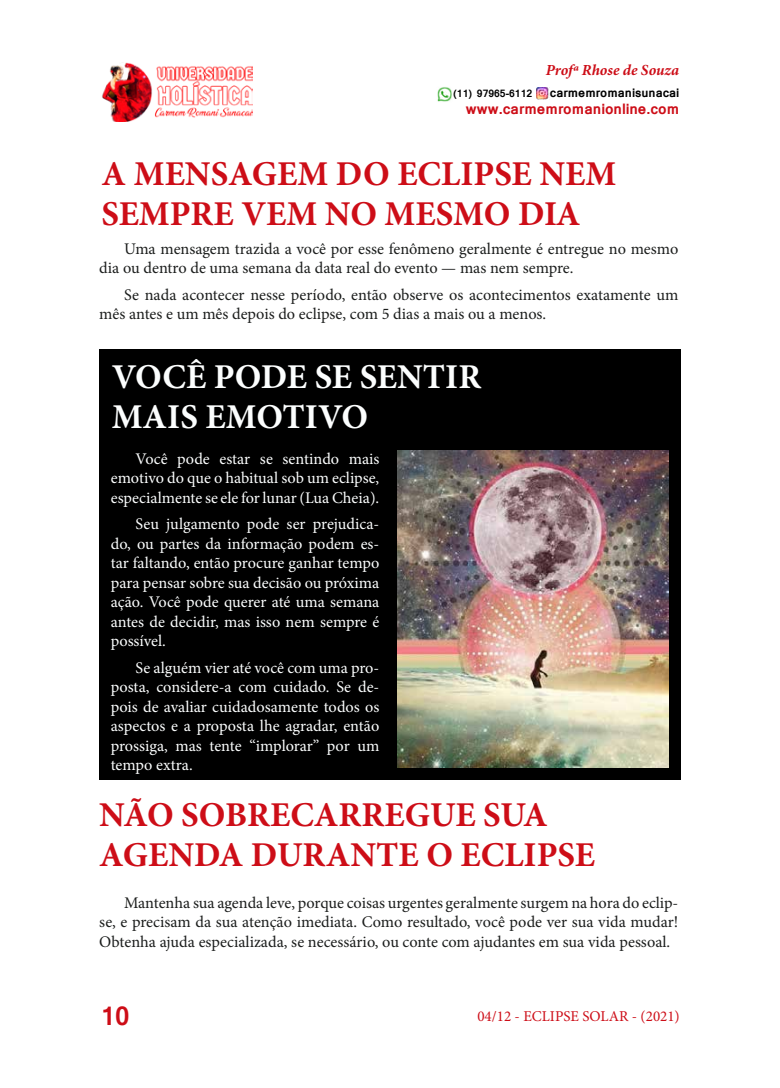
<style>
.page{position:relative;width:780px;height:1088px;background:#fff}
.page>*{position:absolute;margin:0;border:0;box-sizing:border-box;transform-origin:0 0}
.t1{font:700 34.88px/40px "Minion Pro";color:#cd0d17}
.t2{font:700 34.88px/40px "Minion Pro";color:#fcfefe}
.t3{font:700 25px "Mangal";color:#cd0d17}
.t4{font:16.25px/19.5px "Minion Pro";color:#fcfefe;text-align:justify}
.t5{font:16.25px/19.5px "Minion Pro";color:#1b1d1c}
.t6{font:italic 700 15.38px "Minion Pro";color:#cd0d17}
.t7{font:15px "Minion Pro";color:#cd0d17}
.t8{font:700 14.25px "Mangal";color:#cd0d17}
.t9{font:700 11.88px "Mangal";color:#000}
.t10{font:700 10px "Mangal";color:#000}
</style>
<div class="page">
<img style="left:102px;top:63px;width:150px;height:58px">
<img style="left:437px;top:87px;width:15px;height:15px">
<svg style="left:536px;top:88px;width:13px;height:11px"></svg>
<div style="left:100px;top:350px;width:581px;height:430px;background:#000"></div>
<img style="left:397px;top:451px;width:271px;height:316px">
<p class="t6" style="left:545px;top:59px;width:135px">Profª Rhose de Souza</p>
<p class="t10" style="left:453px;top:84px;width:80px">(11) 97965-6112</p>
<p class="t9" style="left:550px;top:82px;width:131px">carmemromanisunacai</p>
<p class="t8" style="left:466px;top:96px;width:215px">www.carmemromanionline.com</p>
<h1 class="t1" style="left:102px;top:153px;width:516px">A MENSAGEM DO ECLIPSE NEM<br>SEMPRE VEM NO MESMO DIA</h1>
<p class="t5" style="left:99px;top:239px;width:580px;text-indent:25px">Uma mensagem trazida a você por esse fenômeno geralmente é entregue no mesmo dia ou dentro de uma semana da data real do evento — mas nem sempre.</p>
<p class="t5" style="left:99px;top:285px;width:580px;text-indent:25px">Se nada acontecer nesse período, então observe os acontecimentos exatamente um mês antes e um mês depois do eclipse, com 5 dias a mais ou a menos.</p>
<h1 class="t2" style="left:112px;top:356px;width:371px">VOCÊ PODE SE SENTIR<br>MAIS EMOTIVO</h1>
<p class="t4" style="left:111px;top:449px;width:270px;text-indent:25px">Você pode estar se sentindo mais emotivo do que o habitual sob um eclipse, especialmente se ele for lunar (Lua Cheia).</p>
<p class="t4" style="left:111px;top:514px;width:270px;text-indent:25px">Seu julgamento pode ser prejudica&shy;do, ou partes da informação podem es&shy;tar faltando, então procure ganhar tempo para pensar sobre sua decisão ou próxima ação. Você pode querer até uma semana antes de decidir, mas isso nem sempre é possível.</p>
<p class="t4" style="left:111px;top:658px;width:270px;text-indent:25px">Se alguém vier até você com uma pro&shy;posta, considere-a com cuidado. Se de&shy;pois de avaliar cuidadosamente todos os aspectos e a proposta lhe agradar, então prossiga, mas tente “implorar” por um tempo extra.</p>
<h1 class="t1" style="left:99px;top:795px;width:497px">NÃO SOBRECARREGUE SUA<br>AGENDA DURANTE O ECLIPSE</h1>
<p class="t5" style="left:99px;top:893px;width:580px;text-align:justify;text-indent:25px">Mantenha sua agenda leve, porque coisas urgentes geralmente surgem na hora do eclip&shy;se, e precisam da sua atenção imediata. Como resultado, você pode ver sua vida mudar!<br>Obtenha ajuda especializada, se necessário, ou conte com ajudantes em sua vida pessoal.</p>
<h2 class="t3" style="left:101px;top:993px;width:30px">10</h2>
<p class="t7" style="left:477px;top:1006px;width:204px">04/12 - ECLIPSE SOLAR - (2021)</p>
</div>
